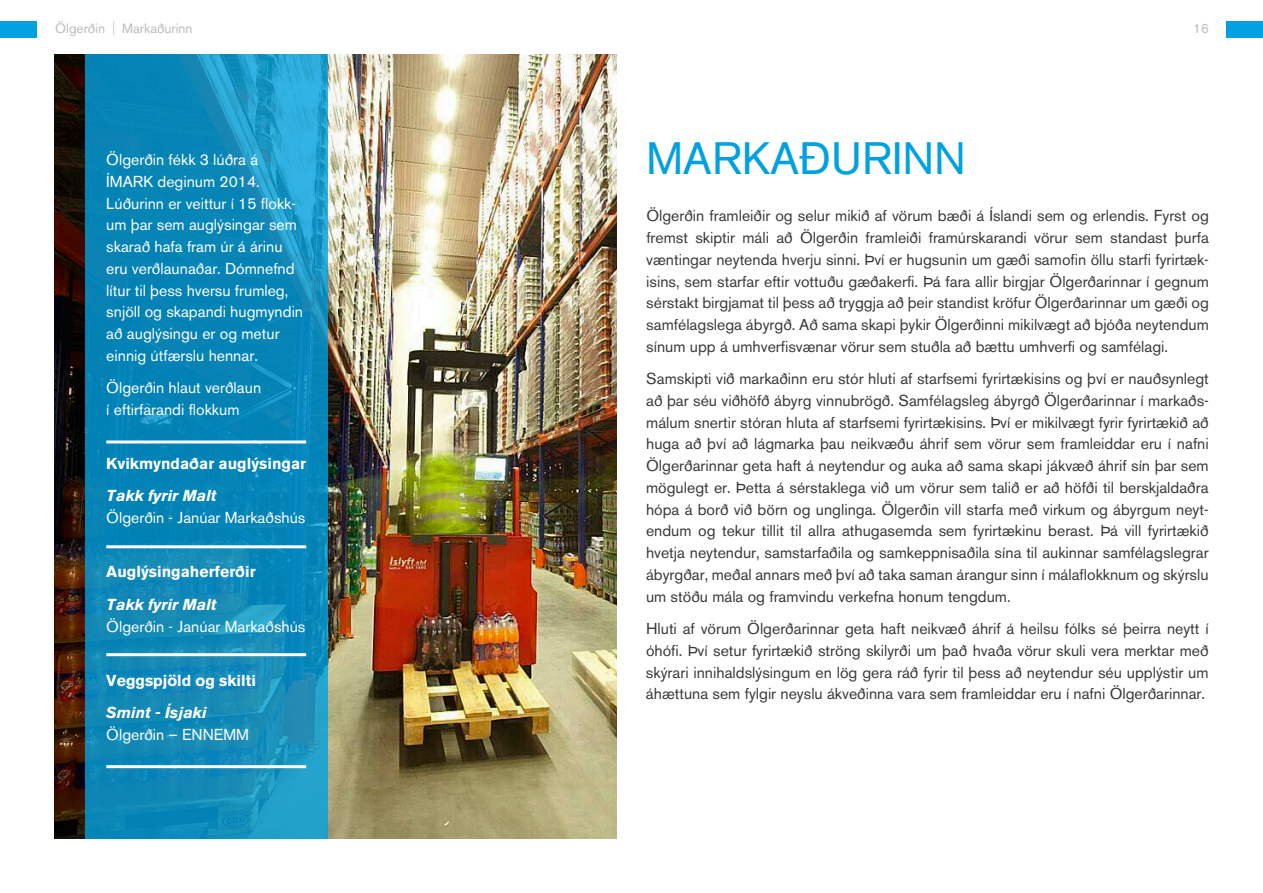
<style>
.page{position:relative;width:1263px;height:893px;background:#fff}
.page>*{position:absolute;margin:0;border:0;box-sizing:border-box;transform-origin:0 0}
.t1{font:45px "Akzidenz Grotesk BE";color:#00a1e1}
.t2{font:15.75px/21.8px "Akzidenz Grotesk BE";color:#393938;text-align:justify}
.t3{font:15.75px/21.8px "Akzidenz Grotesk BE";color:#fff}
.t4{font:700 15.75px "Akzidenz Grotesk BE";color:#fff}
.t5{font:italic 700 15.75px "Akzidenz Grotesk BE";color:#fff}
.t6{font:13.5px "Akzidenz Grotesk BE";color:#bcbcbd}
.s1{font-family:"Brandon Grotesque";font-weight:500}
</style>
<div class="page">
<div style="left:1227px;top:22px;width:36px;height:16px;background:#00a1e1"></div>
<div style="left:0;top:22px;width:36px;height:16px;background:#00a1e1"></div>
<img style="left:54px;top:54px;width:563px;height:785px">
<svg style="left:85px;top:54px;width:242px;height:785px;background:#0e8aba"></svg>
<hr style="left:106px;top:440px;width:200px;height:3px;background:#fff">
<hr style="left:106px;top:545px;width:200px;height:3px;background:#fff">
<hr style="left:106px;top:653px;width:200px;height:3px;background:#fff">
<hr style="left:106px;top:765px;width:200px;height:3px;background:#fff">
<p class="t6" style="left:55px;top:20px;width:139px">Ölgerðin <span class="s1">|</span> Markaðurinn</p>
<p class="t6" style="left:1193px;top:20px;width:17px">16</p>
<p class="t3" style="left:106px;top:149px;width:198px">Ölgerðin fékk 3 lúðra á<br>ÍMARK deginum 2014.<br>Lúðurinn er veittur í 15 flokk&shy;um þar sem auglýsingar sem skarað hafa fram úr á árinu eru verðlaunaðar. Dómnefnd lítur til þess hversu frumleg, snjöll og skapandi hugmyndin að auglýsingu er og metur einnig útfærslu hennar.</p>
<p class="t3" style="left:106px;top:377px;width:156px">Ölgerðin hlaut verðlaun í eftirfarandi flokkum</p>
<p class="t4" style="left:106px;top:454px;width:201px">Kvikmyndaðar auglýsingar</p>
<p class="t5" style="left:106px;top:487px;width:112px">Takk fyrir Malt</p>
<p class="t3" style="left:106px;top:507px;width:201px">Ölgerðin - Janúar Markaðshús</p>
<p class="t4" style="left:106px;top:563px;width:151px">Auglýsingaherferðir</p>
<p class="t5" style="left:106px;top:595px;width:112px">Takk fyrir Malt</p>
<p class="t3" style="left:106px;top:615px;width:201px">Ölgerðin - Janúar Markaðshús</p>
<p class="t4" style="left:106px;top:671px;width:151px">Veggspjöld og skilti</p>
<p class="t5" style="left:106px;top:703px;width:102px">Smint - Ísjaki</p>
<p class="t3" style="left:106px;top:723px;width:144px">Ölgerðin – ENNEMM</p>
<h1 class="t1" style="left:646px;top:132px;width:321px">MARKAÐURINN</h1>
<p class="t2" style="left:646px;top:205px;width:564px">Ölgerðin framleiðir og selur mikið af vörum bæði á Íslandi sem og erlendis. Fyrst og fremst skiptir máli að Ölgerðin framleiði framúrskarandi vörur sem standast þurfa væntingar neytenda hverju sinni. Því er hugsunin um gæði samofin öllu starfi fyrirtæk&shy;isins, sem starfar eftir vottuðu gæðakerfi. Þá fara allir birgjar Ölgerðarinnar í gegnum sérstakt birgjamat til þess að tryggja að þeir standist kröfur Ölgerðarinnar um gæði og samfélagslega ábyrgð. Að sama skapi þykir Ölgerðinni mikilvægt að bjóða neytendum sínum upp á umhverfisvænar vörur sem stuðla að bættu umhverfi og samfélagi.</p>
<p class="t2" style="left:646px;top:368px;width:564px">Samskipti við markaðinn eru stór hluti af starfsemi fyrirtækisins og því er nauðsynlegt að þar séu viðhöfð ábyrg vinnubrögð. Samfélagsleg ábyrgð Ölgerðarinnar í markaðs&shy;málum snertir stóran hluta af starfsemi fyrirtækisins. Því er mikilvægt fyrir fyrirtækið að huga að því að lágmarka þau neikvæðu áhrif sem vörur sem framleiddar eru í nafni Ölgerðarinnar geta haft á neytendur og auka að sama skapi jákvæð áhrif sín þar sem mögulegt er. Þetta á sérstaklega við um vörur sem talið er að höfði til berskjaldaðra hópa á borð við börn og unglinga. Ölgerðin vill starfa með virkum og ábyrgum neyt&shy;endum og tekur tillit til allra athugasemda sem fyrirtækinu berast. Þá vill fyrirtækið hvetja neytendur, samstarfaðila og samkeppnisaðila sína til aukinnar samfélagslegrar ábyrgðar, meðal annars með því að taka saman árangur sinn í málaflokknum og skýrslu um stöðu mála og framvindu verkefna honum tengdum.</p>
<p class="t2" style="left:646px;top:618px;width:564px">Hluti af vörum Ölgerðarinnar geta haft neikvæð áhrif á heilsu fólks sé þeirra neytt í óhófi. Því setur fyrirtækið ströng skilyrði um það hvaða vörur skuli vera merktar með skýrari innihaldslýsingum en lög gera ráð fyrir til þess að neytendur séu upplýstir um áhættuna sem fylgir neyslu ákveðinna vara sem framleiddar eru í nafni Ölgerðarinnar.</p>
</div>
